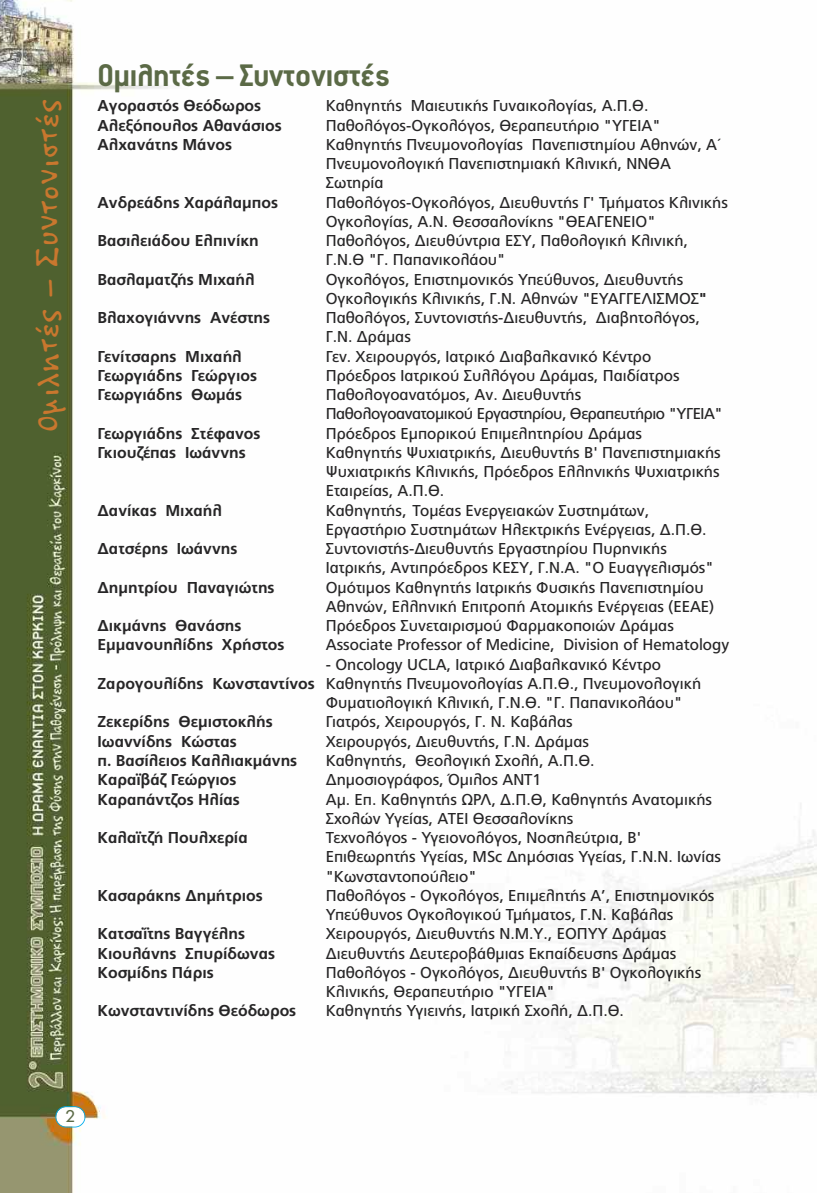
<style>
.page{position:relative;width:817px;height:1193px;background:#fff}
.page>*{position:absolute;margin:0;border:0;box-sizing:border-box;transform-origin:0 0}
.t1{font:300 35px "PF Papernote";letter-spacing:.045em;color:#c9772e}
.t2{font:700 35px "PF Premier Text";color:#5b6a46}
.t3{font:15.75px/19.2px "PF Catalog";color:#272627}
.t4{font:700 15.75px "PF Catalog";color:#272627}
.t5{font:15.75px/19.2px "PF Catalog";letter-spacing:-.03em;color:#272627}
.t6{font:15.75px "Art Futur H Medium";color:#5b6a46}
.s1{font-weight:700}
</style>
<div class="page">
<img style="left:0;top:0;width:817px;height:1193px">
<div style="left:56px;top:1107px;width:29px;height:19px;background:#fff;border-radius:10px"></div>
<div style="left:55px;top:1106px;width:30px;height:21px;border:2px solid #00aded;border-radius:11px"></div>
<h1 class="t1" style="left:30px;top:432px;width:334px;rotate:-90deg">Οµιλητές – Συντονιστές</h1>
<h1 class="t2" style="left:98px;top:58px;width:294px">Οµιλητές – Συντονιστές</h1>
<p class="t4" style="left:98px;top:96px;width:165px">Αγοραστός Θεόδωρος</p>
<p class="t3" style="left:326px;top:96px;width:324px">Καθηγητής Μαιευτικής Γυναικολογίας, Α.Π.Θ.</p>
<p class="t4" style="left:98px;top:116px;width:186px">Αλεξόπουλος Αθανάσιος</p>
<p class="t3" style="left:326px;top:116px;width:336px">Παθολόγος-Ογκολόγος, Θεραπευτήριο "ΥΓΕΙΑ"</p>
<p class="t4" style="left:98px;top:135px;width:136px">Αλχανάτης Μάνος</p>
<p class="t3" style="left:326px;top:135px;width:397px">Καθηγητής Πνευµονολογίας Πανεπιστηµίου Αθηνών, Α΄<br>Πνευµονολογική Πανεπιστηµιακή Κλινική, ΝΝΘΑ<br>Σωτηρία</p>
<p class="t4" style="left:98px;top:193px;width:182px">Ανδρεάδης Χαράλαµπος</p>
<p class="t3" style="left:326px;top:193px;width:404px">Παθολόγος-Ογκολόγος, ∆ιευθυντής Γ' Τµήµατος Κλινικής<br>Ογκολογίας, Α.Ν. Θεσσαλονίκης "ΘΕΑΓΕΝΕΙΟ"</p>
<p class="t4" style="left:98px;top:231px;width:163px">Βασιλειάδου Ελπινίκη</p>
<p class="t3" style="left:326px;top:231px;width:364px">Παθολόγος, ∆ιευθύντρια ΕΣΥ, Παθολογική Κλινική,<br>Γ.Ν.Θ "Γ. Παπανικολάου"</p>
<p class="t4" style="left:98px;top:270px;width:159px">Βασλαµατζής Μιχαήλ</p>
<p class="t3" style="left:326px;top:270px;width:383px">Ογκολόγος, Επιστηµονικός Υπεύθυνος, ∆ιευθυντής<br>Ογκολογικής Κλινικής, Γ.Ν. Αθηνών "ΕΥΑΓΓΕΛΙΣΜΟΣ<span class="s1">"</span></p>
<p class="t4" style="left:98px;top:308px;width:174px">Βλαχογιάννης Ανέστης</p>
<p class="t3" style="left:326px;top:308px;width:375px">Παθολόγος, Συντονιστής-∆ιευθυντής, ∆ιαβητολόγος,<br>Γ.Ν. ∆ράµας</p>
<p class="t4" style="left:98px;top:347px;width:146px">Γενίτσαρης Μιχαήλ</p>
<p class="t3" style="left:326px;top:347px;width:327px">Γεν. Χειρουργός, Ιατρικό ∆ιαβαλκανικό Κέντρο</p>
<p class="t4" style="left:98px;top:366px;width:161px">Γεωργιάδης Γεώργιος</p>
<p class="t3" style="left:326px;top:366px;width:355px">Πρόεδρος Ιατρικού Συλλόγου ∆ράµας, Παιδίατρος</p>
<p class="t4" style="left:98px;top:385px;width:146px">Γεωργιάδης Θωµάς</p>
<p class="t5" style="left:326px;top:385px;width:398px">Παθολογοανατόµος, Αν. ∆ιευθυντής<br>Παθολογοανατοµικού Εργαστηρίου, Θεραπευτήριο "ΥΓΕΙΑ"</p>
<p class="t4" style="left:98px;top:424px;width:164px">Γεωργιάδης Στέφανος</p>
<p class="t3" style="left:326px;top:424px;width:318px">Πρόεδρος Εµπορικού Επιµελητηρίου ∆ράµας</p>
<p class="t4" style="left:98px;top:443px;width:150px">Γκιουζέπας Ιωάννης</p>
<p class="t3" style="left:326px;top:443px;width:396px;text-align:justify">Καθηγητής Ψυχιατρικής, ∆ιευθυντής Β' Πανεπιστηµιακής Ψυχιατρικής Κλινικής, Πρόεδρος Ελληνικής Ψυχιατρικής Εταιρείας, Α.Π.Θ.</p>
<p class="t4" style="left:98px;top:501px;width:126px">∆ανίκας Μιχαήλ</p>
<p class="t3" style="left:326px;top:501px;width:382px">Καθηγητής, Τοµέας Ενεργειακών Συστηµάτων,<br>Εργαστήριο Συστηµάτων Ηλεκτρικής Ενέργειας, ∆.Π.Θ.</p>
<p class="t4" style="left:98px;top:539px;width:141px">∆ατσέρης Ιωάννης</p>
<p class="t3" style="left:326px;top:539px;width:389px">Συντονιστής-∆ιευθυντής Εργαστηρίου Πυρηνικής<br>Ιατρικής, Αντιπρόεδρος ΚΕΣΥ, Γ.Ν.Α. "Ο Ευαγγελισµός"</p>
<p class="t4" style="left:98px;top:578px;width:179px">∆ηµητρίου Παναγιώτης</p>
<p class="t3" style="left:326px;top:578px;width:390px">Οµότιµος Καθηγητής Ιατρικής Φυσικής Πανεπιστηµίου<br>Αθηνών, Ελληνική Επιτροπή Ατοµικής Ενέργειας (ΕΕΑΕ)</p>
<p class="t4" style="left:98px;top:616px;width:145px">∆ικµάνης Θανάσης</p>
<p class="t3" style="left:326px;top:616px;width:350px">Πρόεδρος Συνεταιρισµού Φαρµακοποιών ∆ράµας</p>
<p class="t4" style="left:98px;top:635px;width:188px">Εµµανουηλίδης Χρήστος</p>
<p class="t3" style="left:326px;top:635px;width:405px">Associate Professor of Medicine, Division of Hematology</p>
<p class="t3" style="left:326px;top:655px;width:337px">- Oncology UCLA, Ιατρικό ∆ιαβαλκανικό Κέντρο</p>
<p class="t3" style="left:98px;top:674px;width:605px"><span class="s1">Ζαρογουλίδης Κωνσταντίνος</span> Καθηγητής Πνευµονολογίας Α.Π.Θ., Πνευµονολογική</p>
<p class="t3" style="left:326px;top:693px;width:358px">Φυµατιολογική Κλινική, Γ.Ν.Θ. "Γ. Παπανικολάου"</p>
<p class="t4" style="left:98px;top:712px;width:177px">Ζεκερίδης Θεµιστοκλής</p>
<p class="t3" style="left:326px;top:712px;width:248px">Γιατρός, Χειρουργός, Γ. Ν. Καβάλας</p>
<p class="t4" style="left:98px;top:732px;width:141px">Ιωαννίδης Κώστας</p>
<p class="t3" style="left:326px;top:732px;width:265px">Χειρουργός, ∆ιευθυντής, Γ.Ν. ∆ράµας</p>
<p class="t4" style="left:98px;top:751px;width:201px">π. Βασίλειος Καλλιακµάνης</p>
<p class="t3" style="left:326px;top:751px;width:270px">Καθηγητής, Θεολογική Σχολή, Α.Π.Θ.</p>
<p class="t4" style="left:98px;top:770px;width:140px">Καραϊβάζ Γεώργιος</p>
<p class="t3" style="left:326px;top:770px;width:217px">∆ηµοσιογράφος, Όµιλος ΑΝΤ1</p>
<p class="t4" style="left:98px;top:789px;width:144px">Καραπάντζος Ηλίας</p>
<p class="t3" style="left:326px;top:789px;width:388px">Αµ. Επ. Καθηγητής ΩΡΛ, ∆.Π.Θ, Καθηγητής Ανατοµικής<br>Σχολών Υγείας, ΑΤΕΙ Θεσσαλονίκης</p>
<p class="t4" style="left:98px;top:828px;width:152px">Καλαϊτζή Πουλχερία</p>
<p class="t3" style="left:326px;top:828px;width:397px">Τεχνολόγος - Υγειονολόγος, Νοσηλεύτρια, Β'<br>Επιθεωρητής Υγείας, MSc ∆ηµόσιας Υγείας, Γ.Ν.Ν. Ιωνίας "Κωνσταντοπούλειο"</p>
<p class="t4" style="left:98px;top:886px;width:167px">Κασαράκης ∆ηµήτριος</p>
<p class="t3" style="left:326px;top:886px;width:390px">Παθολόγος - Ογκολόγος, Επιµελητής Α’, Επιστηµονικός<br>Υπεύθυνος Ογκολογικού Τµήµατος, Γ.Ν. Καβάλας</p>
<p class="t4" style="left:98px;top:924px;width:149px">Κατσαΐτης Βαγγέλης</p>
<p class="t3" style="left:326px;top:924px;width:342px">Χειρουργός, ∆ιευθυντής Ν.Μ.Υ., ΕΟΠΥΥ ∆ράµας</p>
<p class="t4" style="left:98px;top:943px;width:179px">Κιουλάνης Σπυρίδωνας</p>
<p class="t3" style="left:326px;top:943px;width:352px">∆ιευθυντής ∆ευτεροβάθµιας Εκπαίδευσης ∆ράµας</p>
<p class="t4" style="left:98px;top:963px;width:118px">Κοσµίδης Πάρις</p>
<p class="t3" style="left:326px;top:963px;width:377px">Παθολόγος - Ογκολόγος, ∆ιευθυντής Β' Ογκολογικής<br>Κλινικής, Θεραπευτήριο "ΥΓΕΙΑ"</p>
<p class="t4" style="left:98px;top:1001px;width:200px">Κωνσταντινίδης Θεόδωρος</p>
<p class="t3" style="left:326px;top:1001px;width:300px">Καθηγητής Υγιεινής, Ιατρική Σχολή, ∆.Π.Θ.</p>
<p class="t6" style="left:65px;top:1107px;width:11px">2</p>
</div>
